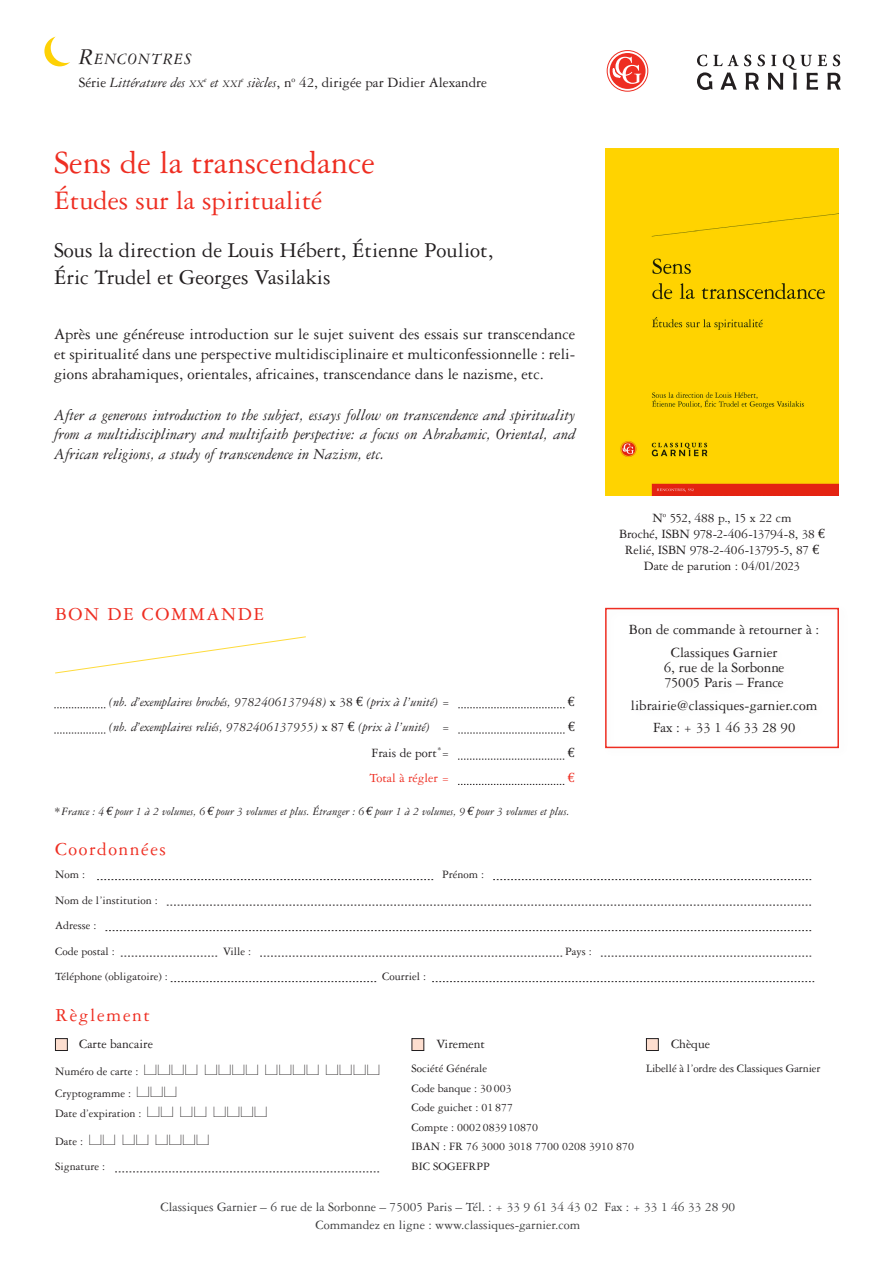
<style>
.page{position:relative;width:893px;height:1263px;background:#fff}
.page>*{position:absolute;margin:0;border:0;box-sizing:border-box;transform-origin:0 0}
.t1{font:34.5px "Garamond 3 LT Pro";color:#ee2e22}
.t2{font:28.5px "Garamond 3 LT Pro";color:#ee2e22}
.t3{font:22.5px/27px "Garamond 3 LT Pro";color:#231f20}
.t4{font:19.5px "Garamond 3 LT Pro";letter-spacing:.08em;color:#ee2e22}
.t5{font:italic 16.8px "Garamond 3 LT Pro";letter-spacing:.06em;color:#231f20}
.t6{font:16.5px/20.2px "Garamond 3 LT Pro";color:#231f20;text-align:justify}
.t7{font:italic 16.5px/19.5px "Garamond 3 LT Pro";color:#231f20;text-align:justify}
.t8{font:15px/23.5px "Garamond 3 LT Pro";color:#231f20;text-align:center}
.t9{font:italic 15px "Garamond 3 LT Pro";color:#231f20}
.t10{font:13.5px/16.2px "Garamond 3 LT Pro";color:#231f20;text-align:center}
.t11{font:13.5px/18px "Garamond 3 LT Pro";color:#3e3e3f;text-align:center}
.t12{font:italic 13.5px "Garamond 3 LT Pro";color:#231f20}
.t13{font:13.5px "Casesaremplir Roman";letter-spacing:.12em;color:#231f20;scale:1.15 1}
.t14{font:13.5px "Garamond 3 LT Pro";color:#ee2e22}
.t15{font:13.5px "Euro Serif";color:#231f20}
.t16{font:13.5px "Euro Serif";color:#ee2e22}
.t17{font:12px/19.5px "Garamond 3 LT Pro";color:#231f20}
.t18{font:italic 12px "Garamond 3 LT Pro";color:#231f20}
.t19{font:italic 10.5px "Garamond 3 LT Pro";color:#231f20}
.s1{font-size:24px}
.s2{font-style:normal}
.s3{font-size:10.5px}
.s4{font-size:15px}
.s5{font-style:italic}
.s6{font-family:"Euro Serif";font-style:normal}
.s7{font-family:"Euro Serif"}
.s8{font-family:"Garamond 3 LT Pro";font-size:12px}
.s9{font-family:"Casesaremplir Roman";font-size:13.5px}
</style>
<div class="page">
<div style="left:55px;top:1038px;width:12px;height:12px;background:#fddecf"></div>
<div style="left:55px;top:1038px;width:13px;height:13px;border:1px solid #231f20"></div>
<div style="left:646px;top:1038px;width:12px;height:12px;background:#fddecf"></div>
<div style="left:646px;top:1038px;width:13px;height:13px;border:1px solid #231f20"></div>
<div style="left:412px;top:1038px;width:12px;height:12px;background:#fddecf"></div>
<div style="left:412px;top:1038px;width:12px;height:13px;border:1px solid #231f20"></div>
<div style="left:605px;top:608px;width:234px;height:140px;border:2px solid #ee2e22"></div>
<svg style="left:115px;top:1171px;width:264px;height:1px"></svg>
<svg style="left:55px;top:636px;width:251px;height:38px"></svg>
<div style="left:610px;top:54px;width:35px;height:34px;background:#ee2e22;border-radius:50%"></div>
<div style="left:610px;top:53px;width:36px;height:36px;border:2px solid #ee2e22;border-radius:50%"></div>
<svg style="left:612px;top:57px;width:29px;height:27px"></svg>
<div style="left:607px;top:50px;width:41px;height:42px;border:1px solid #ee2e22;border-radius:50%"></div>
<svg style="left:697px;top:55px;width:144px;height:35px"></svg>
<svg style="left:44px;top:37px;width:26px;height:29px"></svg>
<svg style="left:458px;top:759px;width:106px;height:1px"></svg>
<svg style="left:458px;top:784px;width:106px;height:1px"></svg>
<svg style="left:97px;top:879px;width:336px;height:1px"></svg>
<svg style="left:493px;top:879px;width:318px;height:1px"></svg>
<svg style="left:167px;top:905px;width:644px;height:1px"></svg>
<svg style="left:105px;top:930px;width:706px;height:1px"></svg>
<svg style="left:121px;top:956px;width:96px;height:1px"></svg>
<svg style="left:260px;top:956px;width:302px;height:1px"></svg>
<svg style="left:601px;top:956px;width:210px;height:1px"></svg>
<svg style="left:171px;top:981px;width:205px;height:1px"></svg>
<svg style="left:432px;top:981px;width:382px;height:1px"></svg>
<svg style="left:54px;top:707px;width:51px;height:1px"></svg>
<svg style="left:458px;top:707px;width:107px;height:1px"></svg>
<svg style="left:54px;top:733px;width:51px;height:1px"></svg>
<svg style="left:458px;top:733px;width:107px;height:1px"></svg>
<img style="left:605px;top:148px;width:234px;height:348px">
<h3 class="t5" style="left:79px;top:50px;width:115px"><span class="s1">R</span>ENCONTRES</h3>
<p class="t9" style="left:79px;top:74px;width:127px"><span class="s2">Série</span> Littérature des <span class="s3">XX</span></p>
<p class="t19" style="left:204px;top:77px;width:38px"><sup>e</sup> <span class="s4">et</span> XXI</p>
<p class="t8" style="left:241px;top:70px;width:247px"><sup>e</sup> <span class="s5">siècles</span>, n<sup>o</sup> 42, dirigée par Didier Alexandre</p>
<h1 class="t1" style="left:54px;top:144px;width:323px">Sens de la transcendance</h1>
<h2 class="t2" style="left:54px;top:185px;width:270px">Études sur la spiritualité</h2>
<h3 class="t3" style="left:54px;top:237px;width:441px">Sous la direction de Louis Hébert, Étienne Pouliot,<br>Éric Trudel et Georges Vasilakis</h3>
<p class="t6" style="left:54px;top:324px;width:523px">Après une généreuse introduction sur le sujet suivent des essais sur transcendance et spiritualité dans une perspective multidisciplinaire et multiconfessionnelle : reli&shy;gions abrahamiques, orientales, africaines, transcendance dans le nazisme, etc.</p>
<p class="t7" style="left:54px;top:405px;width:523px">After a generous introduction to the subject, essays follow on transcendence and spirituality from a multidisciplinary and multifaith perspective: a focus on Abrahamic, Oriental, and African religions, a study of transcendence in Nazism, etc.</p>
<h3 class="t4" style="left:55px;top:603px;width:211px">BON DE COMMANDE</h3>
<p class="t12" style="left:109px;top:694px;width:343px">(nb. d’exemplaires brochés, 9782406137948) <span class="s2">x 38</span> <span class="s6">€</span> (prix à l’unité) <span class="s2">=</span></p>
<p class="t15" style="left:568px;top:693px;width:8px">€</p>
<p class="t12" style="left:109px;top:719px;width:343px">(nb. d’exemplaires reliés, 9782406137955) <span class="s2">x 87</span> <span class="s6">€</span> (prix à l’unité) <span class="s2">=</span></p>
<p class="t15" style="left:568px;top:718px;width:8px">€</p>
<p class="t10" style="left:372px;top:745px;width:79px">Frais de port<sup>*</sup>=</p>
<p class="t15" style="left:568px;top:744px;width:8px">€</p>
<p class="t14" style="left:369px;top:771px;width:81px">Total à régler =</p>
<p class="t16" style="left:568px;top:769px;width:8px">€</p>
<p class="t18" style="left:54px;top:804px;width:517px">*France : 4 <span class="s7">€</span> pour 1 à 2 volumes, 6 <span class="s7">€</span> pour 3 volumes et plus. Étranger : 6<span class="s7">€</span> pour 1 à 2 volumes, 9<span class="s7">€</span> pour 3 volumes et plus.</p>
<h3 class="t4" style="left:55px;top:838px;width:112px">Coordonnées</h3>
<p class="t17" style="left:55px;top:865px;width:31px">Nom :</p>
<p class="t17" style="left:442px;top:865px;width:43px">Prénom :</p>
<p class="t17" style="left:55px;top:887px;width:104px;line-height:25.5px">Nom de l’institution :<br>Adresse :<br>Code postal :</p>
<p class="t17" style="left:223px;top:941px;width:30px">Ville :</p>
<p class="t17" style="left:565px;top:941px;width:28px">Pays :</p>
<p class="t17" style="left:55px;top:967px;width:114px">Téléphone (obligatoire) :</p>
<p class="t17" style="left:382px;top:967px;width:45px">Courriel :</p>
<h3 class="t4" style="left:55px;top:1004px;width:96px">Règlement</h3>
<p class="t10" style="left:619px;top:509px;width:207px">N<sup>o</sup> 552, 488 p., 15 x 22 cm<br>Broché, ISBN 978-2-406-13794-8, 38 <span class="s7">€<br></span>Relié, ISBN 978-2-406-13795-5, 87 <span class="s7">€<br></span>Date de parution : 04/01/2023</p>
<p class="t8" style="left:629px;top:617px;width:192px">Bon de commande à retourner à :<br>Classiques Garnier</p>
<p class="t8" style="left:664px;top:660px;width:122px;line-height:15px;text-align:left">6, rue de la Sorbonne<br>75005 Paris – France</p>
<p class="t8" style="left:631px;top:694px;width:188px;line-height:22.2px">librairie@classiques-garnier.com<br>Fax : + 33 1 46 33 28 90</p>
<p class="t10" style="left:79px;top:1036px;width:75px">Carte bancaire</p>
<p class="t13" style="left:55px;top:1062px;width:283px"><span class="s8">Numéro de carte :</span> ffff ffff ffff ffff</p>
<p class="t17" style="left:55px;top:1084px;width:213px">Cryptogramme : <span class="s9">fff<br></span>Date d’expiration : <span class="s9">ff ff ffff</span></p>
<p class="t13" style="left:55px;top:1132px;width:135px"><span class="s8">Date :</span> ff ff ffff</p>
<p class="t17" style="left:55px;top:1157px;width:51px">Signature :</p>
<p class="t10" style="left:436px;top:1035px;width:50px">Virement</p>
<p class="t17" style="left:412px;top:1059px;width:224px">Société Générale<br>Code banque : 30003<br>Code guichet : 01877<br>Compte : 0002083910870<br>IBAN : FR 76 3000 3018 7700 0208 3910 870<br>BIC SOGEFRPP</p>
<p class="t10" style="left:671px;top:1036px;width:41px">Chèque</p>
<p class="t17" style="left:646px;top:1059px;width:176px">Libellé à l’ordre des Classiques Garnier</p>
<p class="t11" style="left:160px;top:1198px;width:576px">Classiques Garnier – 6 rue de la Sorbonne – 75005 Paris – Tél. : + 33 9 61 34 43 02 Fax : + 33 1 46 33 28 90<br>Commandez en ligne : www.classiques-garnier.com</p>
</div>
